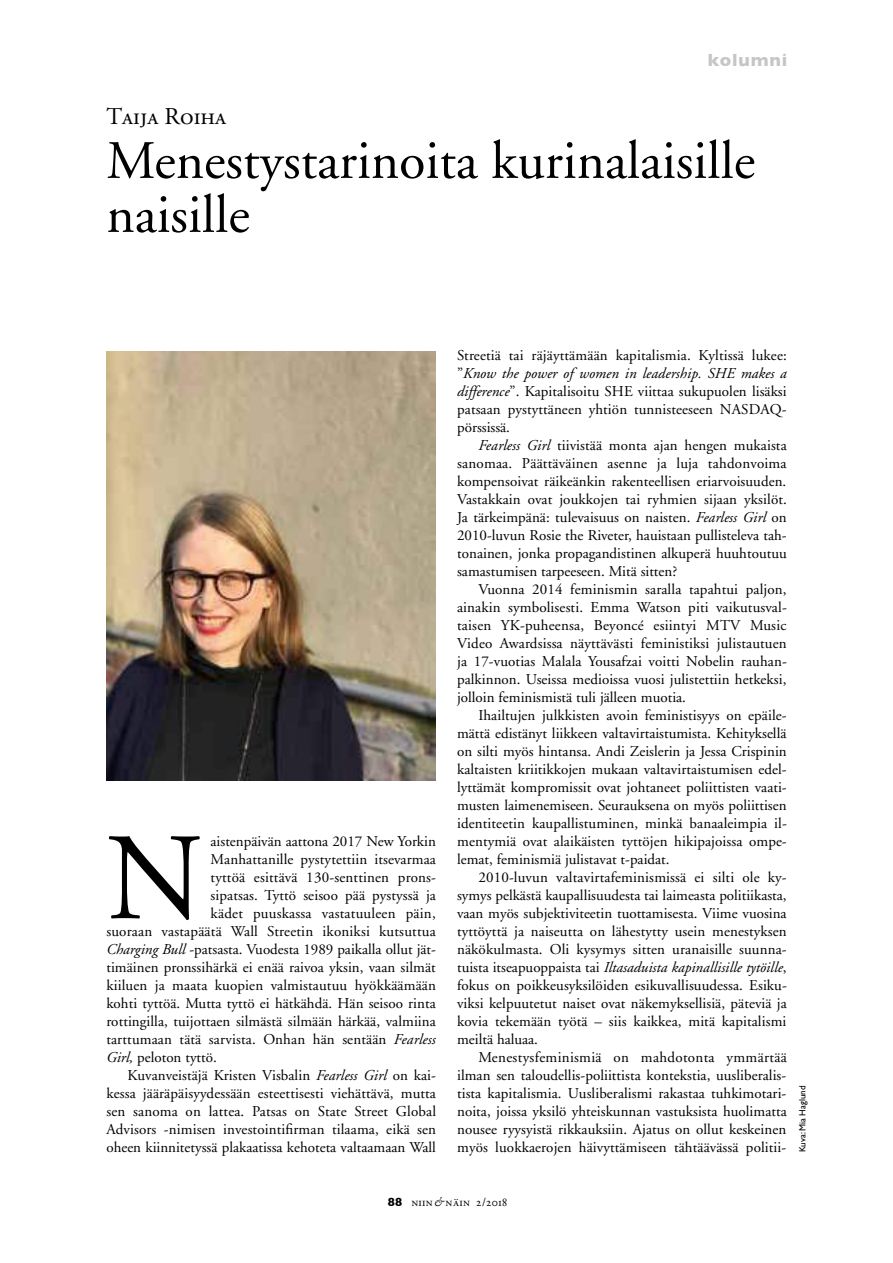
<style>
.page{position:relative;width:893px;height:1263px;background:#fff}
.page>*{position:absolute;margin:0;border:0;box-sizing:border-box;transform-origin:0 0}
.t1{font:123.6px "Adobe Garamond";color:#000}
.t2{font:54px/54px "Adobe Garamond";color:#000}
.t3{font:24px "Adobe Garamond Regular SC";color:#000}
.t4{font:700 18px "Gill Sans";letter-spacing:.05em;color:#c5c6c8}
.t5{font:15px/18px "Adobe Garamond";letter-spacing:.005em;color:#000;text-align:justify}
.t6{font:12px "Adobe Garamond Regular SC";letter-spacing:.02em;color:#000}
.t7{font:9px "Gill Sans";color:#000}
.s1{font-style:italic}
.s2{font-family:"Gill Sans";font-weight:700}
.s3{font-family:"Adobe Garamond";font-style:italic}
</style>
<div class="page">
<img style="left:106px;top:351px;width:329px;height:430px">
<p class="t4" style="left:708px;top:50px;width:81px">kolumni</p>
<h3 class="t3" style="left:106px;top:107px;width:121px">Taija Roiha</h3>
<h2 class="t2" style="left:106px;top:139px;width:650px">Menestystarinoita kurinalaisille naisille</h2>
<h1 class="t1" style="left:106px;top:830px;width:98px">N</h1>
<p class="t5" style="left:211px;top:834px;width:227px">aistenpäivän aattona 2017 New Yorkin</p>
<p class="t5" style="left:211px;top:852px;width:227px">Manhattanille pystytettiin itsevarmaa</p>
<p class="t5" style="left:211px;top:870px;width:227px">tyttöä esittävä 130-senttinen prons-</p>
<p class="t5" style="left:211px;top:888px;width:227px">sipatsas. Tyttö seisoo pää pystyssä ja</p>
<p class="t5" style="left:211px;top:906px;width:227px">kädet puuskassa vastatuuleen päin,</p>
<p class="t5" style="left:106px;top:924px;width:331px">suoraan vastapäätä Wall Streetin ikoniksi kutsuttua</p>
<p class="t5" style="left:106px;top:942px;width:331px"><span class="s1">Charging Bull</span> -patsasta. Vuodesta 1989 paikalla ollut jät-</p>
<p class="t5" style="left:106px;top:960px;width:331px">timäinen pronssihärkä ei enää raivoa yksin, vaan silmät</p>
<p class="t5" style="left:106px;top:978px;width:331px">kiiluen ja maata kuopien valmistautuu hyökkäämään</p>
<p class="t5" style="left:106px;top:996px;width:331px">kohti tyttöä. Mutta tyttö ei hätkähdä. Hän seisoo rinta</p>
<p class="t5" style="left:106px;top:1014px;width:331px">rottingilla, tuijottaen silmästä silmään härkää, valmiina</p>
<p class="t5" style="left:106px;top:1032px;width:331px">tarttumaan tätä sarvista. Onhan hän sentään <span class="s1">Fearless</span></p>
<p class="t5" style="left:106px;top:1050px;width:112px"><span class="s1">Girl,</span> peloton tyttö.</p>
<p class="t5" style="left:128px;top:1068px;width:310px">Kuvanveistäjä Kristen Visbalin <span class="s1">Fearless Girl</span> on kai-</p>
<p class="t5" style="left:106px;top:1086px;width:331px">kessa jääräpäisyydessään esteettisesti viehättävä, mutta</p>
<p class="t5" style="left:106px;top:1104px;width:331px">sen sanoma on lattea. Patsas on State Street Global</p>
<p class="t5" style="left:106px;top:1122px;width:331px">Advisors -nimisen investointifirman tilaama, eikä sen</p>
<p class="t5" style="left:106px;top:1140px;width:331px">oheen kiinnitetyssä plakaatissa kehoteta valtaamaan Wall</p>
<p class="t5" style="left:457px;top:348px;width:331px">Streetiä tai räjäyttämään kapitalismia. Kyltissä lukee: ”<span class="s1">Know the power of women in leadership. SHE makes a difference</span>”. Kapitalisoitu SHE viittaa sukupuolen lisäksi patsaan pystyttäneen yhtiön tunnisteeseen NASDAQ&shy;pörssissä.</p>
<p class="t5" style="left:457px;top:438px;width:331px;text-indent:21px"><span class="s1">Fearless Girl</span> tiivistää monta ajan hengen mukaista sanomaa. Päättäväinen asenne ja luja tahdonvoima kompensoivat räikeänkin rakenteellisen eriarvoisuuden.<br>Vastakkain ovat joukkojen tai ryhmien sijaan yksilöt.<br>Ja tärkeimpänä: tulevaisuus on naisten. <span class="s1">Fearless Girl</span> on 2010-luvun Rosie the Riveter, hauistaan pullisteleva tah&shy;tonainen, jonka propagandistinen alkuperä huuhtoutuu samastumisen tarpeeseen. Mitä sitten?</p>
<p class="t5" style="left:457px;top:582px;width:331px;text-indent:21px">Vuonna 2014 feminismin saralla tapahtui paljon, ainakin symbolisesti. Emma Watson piti vaikutusval&shy;taisen YK-puheensa, Beyoncé esiintyi MTV Music Video Awardsissa näyttävästi feministiksi julistautuen ja 17-vuotias Malala Yousafzai voitti Nobelin rauhan&shy;palkinnon. Useissa medioissa vuosi julistettiin hetkeksi, jolloin feminismistä tuli jälleen muotia.</p>
<p class="t5" style="left:457px;top:708px;width:331px;text-indent:21px">Ihailtujen julkkisten avoin feministisyys on epäile&shy;mättä edistänyt liikkeen valtavirtaistumista. Kehityksellä on silti myös hintansa. Andi Zeislerin ja Jessa Crispinin kaltaisten kriitikkojen mukaan valtavirtaistumisen edel&shy;lyttämät kompromissit ovat johtaneet poliittisten vaati&shy;musten laimenemiseen. Seurauksena on myös poliittisen identiteetin kaupallistuminen, minkä banaaleimpia il&shy;mentymiä ovat alaikäisten tyttöjen hikipajoissa ompe&shy;lemat, feminismiä julistavat t-paidat.</p>
<p class="t5" style="left:457px;top:870px;width:331px;text-indent:21px">2010-luvun valtavirtafeminismissä ei silti ole ky&shy;symys pelkästä kaupallisuudesta tai laimeasta politiikasta, vaan myös subjektiviteetin tuottamisesta. Viime vuosina tyttöyttä ja naiseutta on lähestytty usein menestyksen näkökulmasta. Oli kysymys sitten uranaisille suunna&shy;tuista itseapuoppaista tai <span class="s1">Iltasaduista kapinallisille tytöille</span>, fokus on poikkeusyksilöiden esikuvallisuudessa. Esiku&shy;viksi kelpuutetut naiset ovat näkemyksellisiä, päteviä ja kovia tekemään työtä – siis kaikkea, mitä kapitalismi meiltä haluaa.</p>
<p class="t5" style="left:457px;top:1050px;width:331px;text-indent:21px">Menestysfeminismiä on mahdotonta ymmärtää ilman sen taloudellis-poliittista kontekstia, uusliberalis&shy;tista kapitalismia. Uusliberalismi rakastaa tuhkimotari&shy;noita, joissa yksilö yhteiskunnan vastuksista huolimatta nousee ryysyistä rikkauksiin. Ajatus on ollut keskeinen myös luokkaerojen häivyttämiseen tähtäävässä politii-</p>
<p class="t7" style="left:797px;top:1152px;width:68px;rotate:-90deg">Kuva: Mia Haglund</p>
<p class="t6" style="left:388px;top:1198px;width:121px"><span class="s2">88</span> niin <span class="s3">&amp;</span> näin 2/2018</p>
</div>
